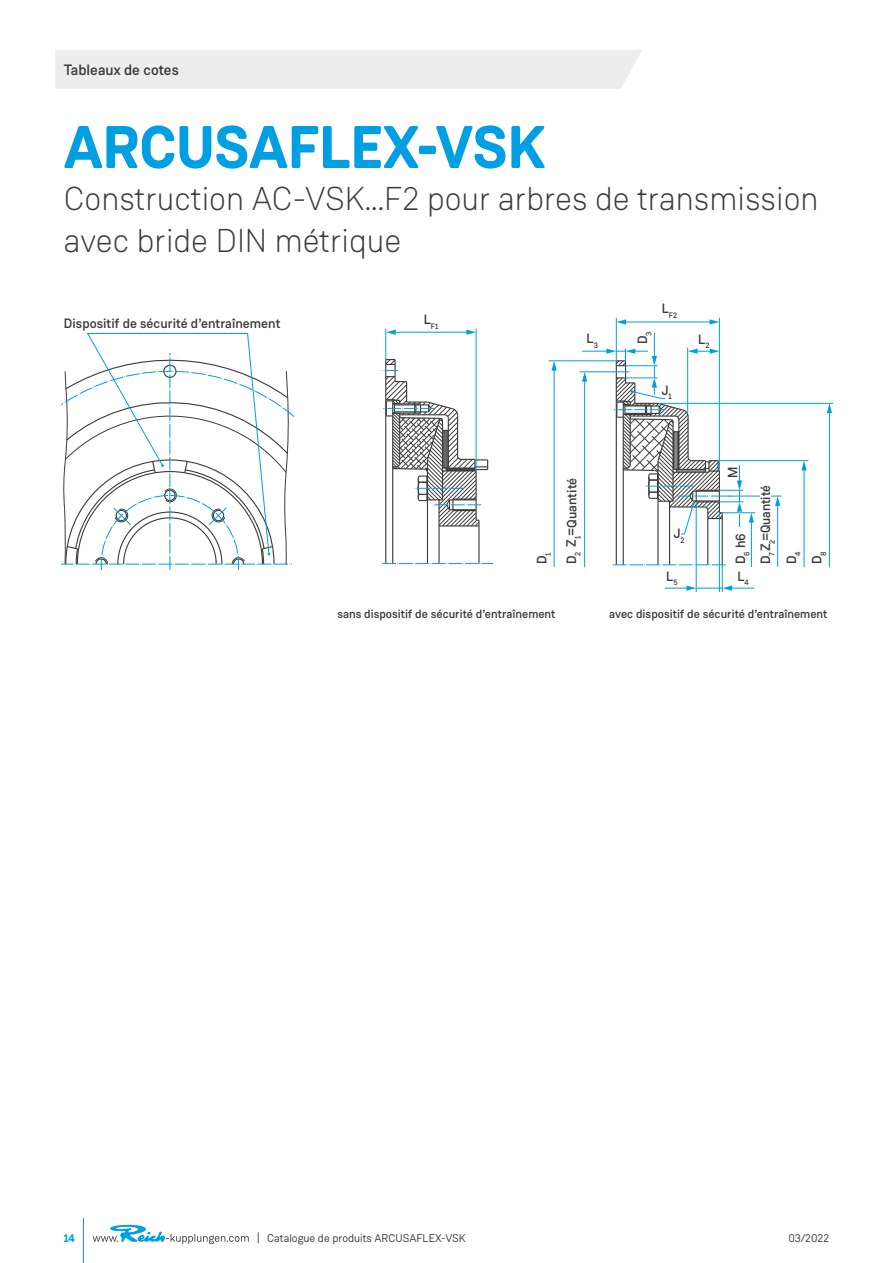
<style>
.page{position:relative;width:893px;height:1263px;background:#fff}
.page>*{position:absolute;margin:0;border:0;box-sizing:border-box;transform-origin:0 0}
.t1{font:700 60px "Weissenhof Grotesk";color:#009fe3}
.t2{font:300 33px/42px "Weissenhof Grotesk";color:#3c3c3b}
.t3{font:500 15px "Weissenhof Grotesk";color:#3c3c3b}
.t4{font:500 13.5px "Weissenhof Grotesk";color:#3c3c3b}
.t5{font:500 12px "Weissenhof Grotesk";color:#3c3c3b}
.t6{font:11.25px "Weissenhof Grotesk";color:#3c3c3b}
.t7{font:700 11.25px "Weissenhof Grotesk";color:#009fe3}
.t8{font:500 7.8px "Weissenhof Grotesk";color:#3c3c3b}
</style>
<div class="page">
<hr style="left:83px;top:1218px;width:1px;height:45px;background:#009fe3">
<div style="left:55px;top:50px;width:587px;height:39px;background:#ededed"></div>
<svg style="left:93px;top:1224px;width:156px;height:20px"></svg>
<hr style="left:392px;top:400px;width:1px;height:164px;background:#3c3c3b">
<hr style="left:427px;top:459px;width:1px;height:105px;background:#3c3c3b">
<hr style="left:385px;top:359px;width:1px;height:205px;background:#3c3c3b">
<hr style="left:438px;top:500px;width:2px;height:64px;background:#3c3c3b">
<hr style="left:478px;top:520px;width:2px;height:44px;background:#3c3c3b">
<hr style="left:623px;top:402px;width:1px;height:163px;background:#3c3c3b">
<hr style="left:657px;top:461px;width:1px;height:104px;background:#3c3c3b">
<hr style="left:616px;top:361px;width:1px;height:204px;background:#3c3c3b">
<hr style="left:669px;top:501px;width:1px;height:64px;background:#3c3c3b">
<hr style="left:722px;top:513px;width:1px;height:52px;background:#3c3c3b">
<hr style="left:707px;top:510px;width:1px;height:55px;background:#3c3c3b">
<hr style="left:696px;top:502px;width:1px;height:90px;background:#009fe3">
<svg style="left:382px;top:563px;width:111px;height:1px"></svg>
<svg style="left:381px;top:358px;width:107px;height:169px"></svg>
<hr style="left:394px;top:332px;width:74px;height:1px;background:#009fe3">
<svg style="left:386px;top:330px;width:10px;height:5px"></svg>
<svg style="left:466px;top:330px;width:10px;height:5px"></svg>
<hr style="left:385px;top:329px;width:1px;height:30px;background:#009fe3">
<hr style="left:476px;top:329px;width:1px;height:142px;background:#009fe3">
<hr style="left:554px;top:369px;width:1px;height:198px;background:#009fe3">
<svg style="left:551px;top:361px;width:6px;height:10px"></svg>
<hr style="left:584px;top:380px;width:1px;height:187px;background:#009fe3">
<hr style="left:829px;top:411px;width:1px;height:156px;background:#009fe3">
<svg style="left:827px;top:404px;width:5px;height:9px"></svg>
<hr style="left:804px;top:469px;width:1px;height:98px;background:#009fe3">
<svg style="left:801px;top:461px;width:6px;height:9px"></svg>
<hr style="left:719px;top:513px;width:1px;height:79px;background:#009fe3">
<hr style="left:751px;top:521px;width:1px;height:46px;background:#009fe3">
<svg style="left:749px;top:513px;width:5px;height:9px"></svg>
<hr style="left:777px;top:504px;width:1px;height:63px;background:#009fe3">
<svg style="left:775px;top:497px;width:5px;height:9px"></svg>
<hr style="left:729px;top:496px;width:52px;height:1px;background:#009fe3">
<hr style="left:722px;top:512px;width:33px;height:1px;background:#009fe3">
<hr style="left:624px;top:322px;width:87px;height:1px;background:#009fe3">
<svg style="left:617px;top:319px;width:9px;height:6px"></svg>
<svg style="left:710px;top:319px;width:9px;height:6px"></svg>
<hr style="left:579px;top:371px;width:34px;height:1px;background:#009fe3">
<hr style="left:549px;top:360px;width:67px;height:1px;background:#009fe3">
<hr style="left:616px;top:318px;width:1px;height:43px;background:#009fe3">
<hr style="left:719px;top:318px;width:1px;height:153px;background:#009fe3">
<hr style="left:659px;top:403px;width:174px;height:1px;background:#009fe3">
<svg style="left:613px;top:564px;width:141px;height:28px"></svg>
<hr style="left:718px;top:460px;width:90px;height:1px;background:#009fe3">
<svg style="left:582px;top:333px;width:161px;height:202px"></svg>
<svg style="left:62px;top:333px;width:233px;height:237px"></svg>
<div style="left:760px;top:474px;width:10px;height:59px;background:#fff"></div>
<p class="t3" style="left:64px;top:61px;width:117px">Tableaux de cotes</p>
<h1 class="t1" style="left:64px;top:109px;width:484px">ARCUSAFLEX-VSK</h1>
<h2 class="t2" style="left:64px;top:177px;width:756px">Construction AC-VSK...F2 pour arbres de transmission avec bride DIN métrique</h2>
<p class="t4" style="left:64px;top:315px;width:218px">Dispositif de sécurité d’entraînement</p>
<p class="t8" style="left:424px;top:321px;width:16px"><sup>L</sup>F1</p>
<p class="t4" style="left:587px;top:330px;width:13px">L<sub>3</sub></p>
<p class="t4" style="left:634px;top:344px;width:14px;rotate:-90deg">D<sub>3</sub></p>
<p class="t8" style="left:662px;top:310px;width:17px"><sup>L</sup>F2</p>
<p class="t4" style="left:662px;top:382px;width:12px">J<sub>1</sub></p>
<p class="t4" style="left:698px;top:331px;width:13px">L<sub>2</sub></p>
<p class="t4" style="left:533px;top:564px;width:13px;rotate:-90deg">D<sub>1</sub></p>
<p class="t5" style="left:337px;top:607px;width:220px">sans dispositif de sécurité d’entraînement</p>
<p class="t4" style="left:725px;top:478px;width:13px;rotate:-90deg">M</p>
<p class="t4" style="left:564px;top:528px;width:52px;rotate:-90deg">Quantité</p>
<p class="t4" style="left:757px;top:533px;width:49px;rotate:-90deg">Quantité</p>
<p class="t4" style="left:563px;top:564px;width:78px;rotate:-90deg">D<sub>2</sub> Z =Anzahl</p>
<p class="t4" style="left:757px;top:564px;width:69px;rotate:-90deg">D<sub>7</sub> Z =Anzahl</p>
<p class="t4" style="left:674px;top:525px;width:12px">J<sub>2</sub></p>
<p class="t4" style="left:732px;top:564px;width:33px;rotate:-90deg">D<sub>6</sub> h6</p>
<p class="t8" style="left:573px;top:539px;width:5px;rotate:-90deg">1</p>
<p class="t8" style="left:767px;top:544px;width:6px;rotate:-90deg">2</p>
<p class="t4" style="left:666px;top:568px;width:13px">L<sub>5</sub></p>
<p class="t4" style="left:737px;top:568px;width:13px">L<sub>4</sub></p>
<p class="t4" style="left:783px;top:564px;width:14px;rotate:-90deg">D<sub>4</sub></p>
<p class="t4" style="left:809px;top:564px;width:15px;rotate:-90deg">D<sub>8</sub></p>
<p class="t5" style="left:609px;top:607px;width:220px">avec dispositif de sécurité d’entraînement</p>
<p class="t7" style="left:64px;top:1231px;width:12px">14</p>
<p class="t6" style="left:267px;top:1231px;width:200px">Catalogue de produits ARCUSAFLEX-VSK</p>
<p class="t6" style="left:788px;top:1231px;width:42px">03/2022</p>
</div>
